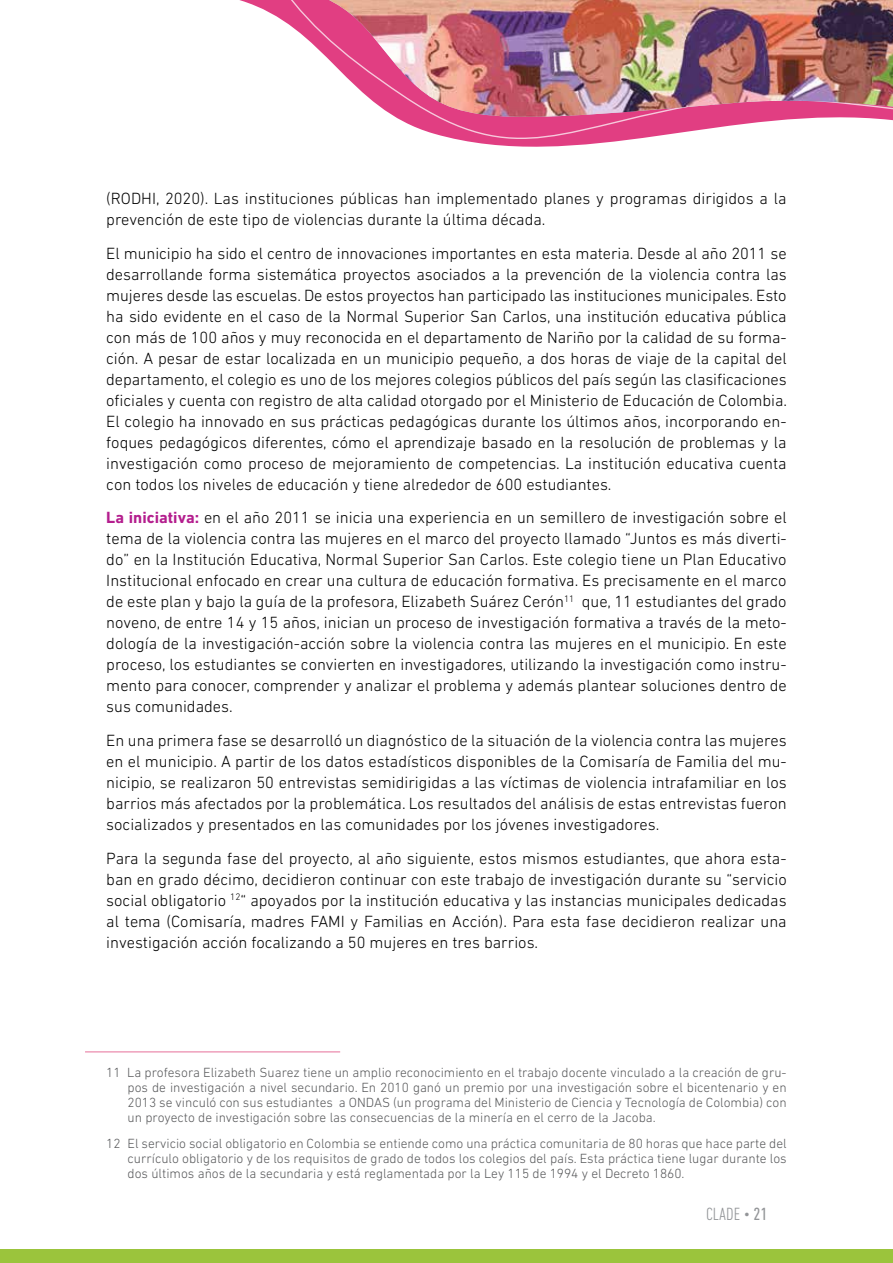
<style>
.page{position:relative;width:893px;height:1263px;background:#fff}
.page>*{position:absolute;margin:0;border:0;box-sizing:border-box;transform-origin:0 0}
.t1{font:300 condensed 18px "DIN Next LT Pro";color:#939598}
.t2{font:300 16.5px/21px "DIN Next LT Pro";color:#000;text-align:justify}
.t3{font:300 13.5px/15px "DIN Next LT Pro";color:#58595b;text-align:justify}
.s1{font-weight:700;color:#b41e8e}
.s2{font-weight:400}
</style>
<div class="page">
<svg style="left:239px;top:0;width:379px;height:147px"></svg>
<svg style="left:263px;top:0;width:464px;height:141px"></svg>
<svg style="left:286px;top:0;width:607px;height:126px"></svg>
<img style="left:326px;top:0;width:567px;height:118px">
<div style="left:0;top:1249px;width:893px;height:14px;background:#9bc43c"></div>
<hr style="left:85px;top:1051px;width:255px;height:1px;background:#e67099">
<p class="t2" style="left:106px;top:187px;width:682px">(RODHI, 2020). Las instituciones públicas han implementado planes y programas dirigidos a la prevención de este tipo de violencias durante la última década.</p>
<p class="t2" style="left:106px;top:242px;width:682px">El municipio ha sido el centro de innovaciones importantes en esta materia. Desde al año 2011 se desarrollande forma sistemática proyectos asociados a la prevención de la violencia contra las mujeres desde las escuelas. De estos proyectos han participado las instituciones municipales. Esto ha sido evidente en el caso de la Normal Superior San Carlos, una institución educativa pública con más de 100 años y muy reconocida en el departamento de Nariño por la calidad de su forma&shy;ción. A pesar de estar localizada en un municipio pequeño, a dos horas de viaje de la capital del departamento, el colegio es uno de los mejores colegios públicos del país según las clasificaciones oficiales y cuenta con registro de alta calidad otorgado por el Ministerio de Educación de Colombia.<br>El colegio ha innovado en sus prácticas pedagógicas durante los últimos años, incorporando en&shy;foques pedagógicos diferentes, cómo el aprendizaje basado en la resolución de problemas y la investigación como proceso de mejoramiento de competencias. La institución educativa cuenta con todos los niveles de educación y tiene alrededor de 600 estudiantes.</p>
<p class="t2" style="left:106px;top:507px;width:682px"><span class="s1">La iniciativa:</span> en el año 2011 se inicia una experiencia en un semillero de investigación sobre el tema de la violencia contra las mujeres en el marco del proyecto llamado “Juntos es más diverti&shy;do” en la Institución Educativa, Normal Superior San Carlos. Este colegio tiene un Plan Educativo Institucional enfocado en crear una cultura de educación formativa. Es precisamente en el marco de este plan y bajo la guía de la profesora, Elizabeth Suárez Cerón<sup>11</sup> que, 11 estudiantes del grado noveno, de entre 14 y 15 años, inician un proceso de investigación formativa a través de la meto&shy;dología de la investigación-acción sobre la violencia contra las mujeres en el municipio. En este proceso, los estudiantes se convierten en investigadores, utilizando la investigación como instru&shy;mento para conocer, comprender y analizar el problema y además plantear soluciones dentro de sus comunidades.</p>
<p class="t2" style="left:106px;top:730px;width:682px">En una primera fase se desarrolló un diagnóstico de la situación de la violencia contra las mujeres en el municipio. A partir de los datos estadísticos disponibles de la Comisaría de Familia del mu&shy;nicipio, se realizaron 50 entrevistas semidirigidas a las víctimas de violencia intrafamiliar en los barrios más afectados por la problemática. Los resultados del análisis de estas entrevistas fueron socializados y presentados en las comunidades por los jóvenes investigadores.</p>
<p class="t2" style="left:106px;top:848px;width:682px">Para la segunda fase del proyecto, al año siguiente, estos mismos estudiantes, que ahora esta&shy;ban en grado décimo, decidieron continuar con este trabajo de investigación durante su “servicio social obligatorio <sup>12</sup>“ apoyados por la institución educativa y las instancias municipales dedicadas al tema (Comisaría, madres FAMI y Familias en Acción). Para esta fase decidieron realizar una investigación acción focalizando a 50 mujeres en tres barrios.</p>
<p class="t3" style="left:128px;top:1065px;width:661px;text-indent:-21px">11 La profesora Elizabeth Suarez tiene un amplio reconocimiento en el trabajo docente vinculado a la creación de gru&shy;pos de investigación a nivel secundario. En 2010 ganó un premio por una investigación sobre el bicentenario y en 2013 se vinculó con sus estudiantes a ONDAS (un programa del Ministerio de Ciencia y Tecnología de Colombia) con un proyecto de investigación sobre las consecuencias de la minería en el cerro de la Jacoba.</p>
<p class="t3" style="left:128px;top:1136px;width:661px;text-indent:-21px">12 El servicio social obligatorio en Colombia se entiende como una práctica comunitaria de 80 horas que hace parte del currículo obligatorio y de los requisitos de grado de todos los colegios del país. Esta práctica tiene lugar durante los dos últimos años de la secundaria y está reglamentada por la Ley 115 de 1994 y el Decreto 1860.</p>
<p class="t1" style="left:706px;top:1204px;width:63px">CLADE • <span class="s2">21</span></p>
</div>
